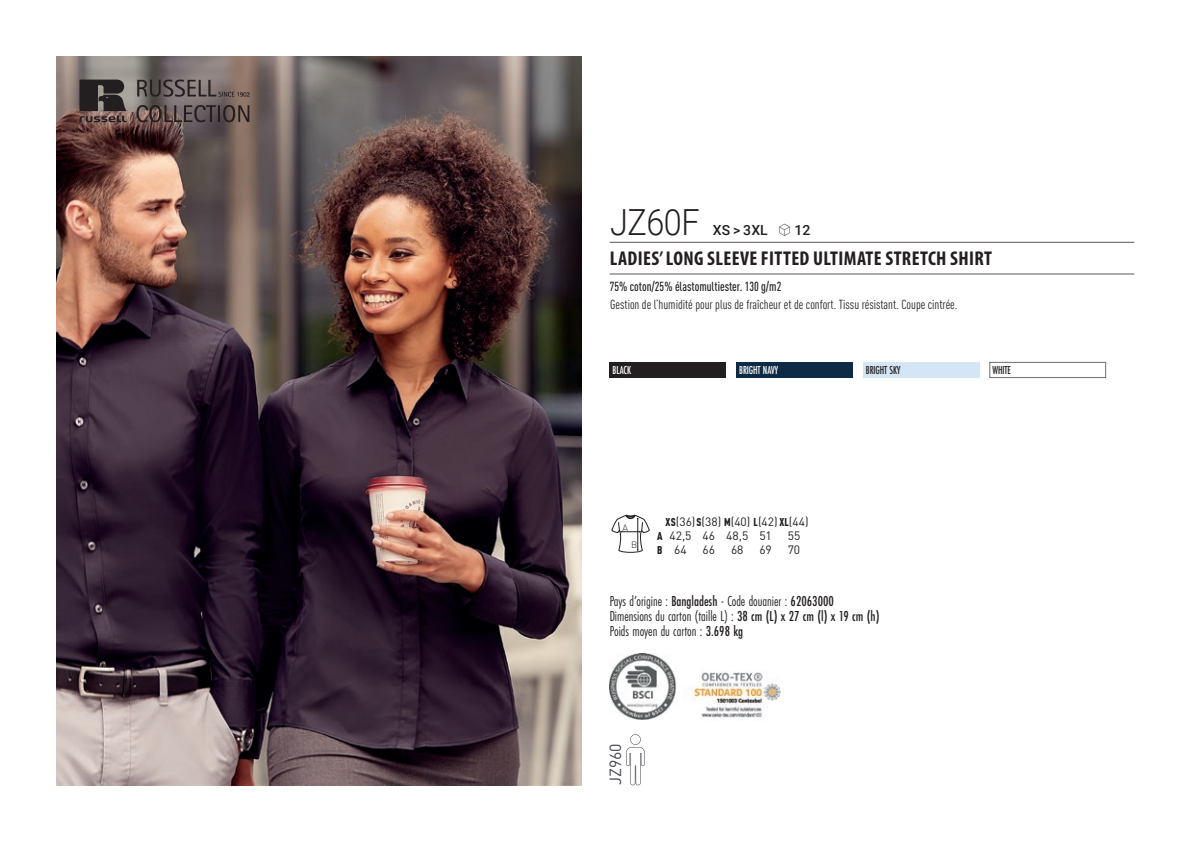
<style>
.page{position:relative;width:1191px;height:842px;background:#fff}
.page>*{position:absolute;margin:0;border:0;box-sizing:border-box;transform-origin:0 0}
.t1{font:300 36px "Roboto";letter-spacing:-.015em;color:#231f20;scale:.9 1}
.t2{font:700 condensed 20px "Myriad Pro";letter-spacing:.02em;color:#231f20}
.t3{font:16px "DIN Pro";color:#43444c}
.t4{font:15px "Futura PT Cond";color:#231f20;scale:.95 1}
.t5{font:500 14px "Roboto";letter-spacing:.005em;color:#231f20}
.t6{font:condensed 13px "DIN Pro";color:#231f20}
.grammage_2020{font:500 condensed 13px "DIN Pro";color:#231f20;scale:.95 1}
._88_tailles_tab_maig{font:12px/13.6px "DIN Pro";color:#231f20}
.Coloris_nuancier_bla{font:500 12px "Futura PT Cond";letter-spacing:-.01em;color:#fff;scale:.9 1}
.Coloris_nuancier{font:500 12px "Futura PT Cond";letter-spacing:-.01em;color:#231f20;scale:.9 1}
.t7{font:300 9.2px "DIN";color:#231f20}
.s1{font-family:"Linotype Shapeshifter";font-weight:400;font-size:16px}
.s2{font-weight:900;font-stretch:condensed;font-size:11.2px}
.s3{font-weight:500}
</style>
<div class="page">
<img style="left:57px;top:57px;width:524px;height:728px">
<svg style="left:136px;top:105px;width:113px;height:17px;background:#5a4d4c"></svg>
<svg style="left:137px;top:79px;width:112px;height:18px;background:#695e5b"></svg>
<svg style="left:79px;top:80px;width:47px;height:42px;background:#473e3c"></svg>
<div style="left:609px;top:362px;width:117px;height:16px;background:#231f20"></div>
<div style="left:736px;top:362px;width:116px;height:16px;background:#0e2a45"></div>
<div style="left:863px;top:362px;width:116px;height:16px;background:#d4e5f5"></div>
<div style="left:989px;top:362px;width:116px;height:16px;background:#fff;border:1px solid #6c6d70"></div>
<svg style="left:626px;top:734px;width:18px;height:51px"></svg>
<svg style="left:611px;top:515px;width:38px;height:38px"></svg>
<img style="left:609px;top:654px;width:68px;height:66px">
<img style="left:693px;top:672px;width:87px;height:46px">
<hr style="left:609px;top:242px;width:525px;height:1px;background:#57585a">
<hr style="left:609px;top:274px;width:525px;height:1px;background:#57585a">
<p class="t1" style="left:610px;top:197px;width:101px">JZ60F</p>
<p class="t5" style="left:713px;top:220px;width:99px">XS &gt; 3XL <span class="s1">S</span> 12</p>
<p class="t2" style="left:610px;top:246px;width:384px">LADIES’ LONG SLEEVE FITTED ULTIMATE STRETCH SHIRT</p>
<p class="grammage_2020" style="left:609px;top:277px;width:182px">75% coton/25% élastomultiester. 130 g/m2</p>
<p class="t6" style="left:610px;top:295px;width:349px">Gestion de l’humidité pour plus de fraîcheur et de confort. Tissu résistant. Coupe cintrée.</p>
<p class="Coloris_nuancier_bla" style="left:612px;top:363px;width:22px">BLACK</p>
<p class="Coloris_nuancier_bla" style="left:739px;top:363px;width:45px">BRIGHT NAVY</p>
<p class="Coloris_nuancier" style="left:866px;top:363px;width:40px">BRIGHT SKY</p>
<p class="Coloris_nuancier" style="left:992px;top:363px;width:22px">WHITE</p>
<p class="t7" style="left:622px;top:522px;width:7px">A</p>
<p class="t7" style="left:631px;top:539px;width:8px">B</p>
<p class="_88_tailles_tab_maig" style="left:657px;top:514px;width:153px;text-indent:8px"><span class="s2">XS</span>(36)<span class="s2">S</span>(38) <span class="s2">M</span>(40) <span class="s2">L</span>(42) <span class="s2">XL</span>(44)<br><span class="s2">A</span> 42,5 46 48,5 51</p>
<p class="_88_tailles_tab_maig" style="left:787px;top:528px;width:14px">55</p>
<p class="_88_tailles_tab_maig" style="left:657px;top:541px;width:31px"><span class="s2">B</span> 64</p>
<p class="_88_tailles_tab_maig" style="left:702px;top:541px;width:14px">66</p>
<p class="_88_tailles_tab_maig" style="left:731px;top:541px;width:14px">68</p>
<p class="_88_tailles_tab_maig" style="left:759px;top:541px;width:14px">69</p>
<p class="_88_tailles_tab_maig" style="left:787px;top:541px;width:14px">70</p>
<p class="t4" style="left:609px;top:592px;width:237px">Pays d’origine : <span class="s3">Bangladesh</span> - Code douanier : <span class="s3">62063000</span></p>
<p class="t4" style="left:609px;top:607px;width:285px">Dimensions du carton (taille L) : <span class="s3">38 cm (L) x 27 cm (l) x 19 cm (h)</span></p>
<p class="t4" style="left:609px;top:622px;width:142px">Poids moyen du carton : <span class="s3">3.698 kg</span></p>
<p class="t3" style="left:602px;top:785px;width:43px;rotate:-90deg">JZ960</p>
</div>
